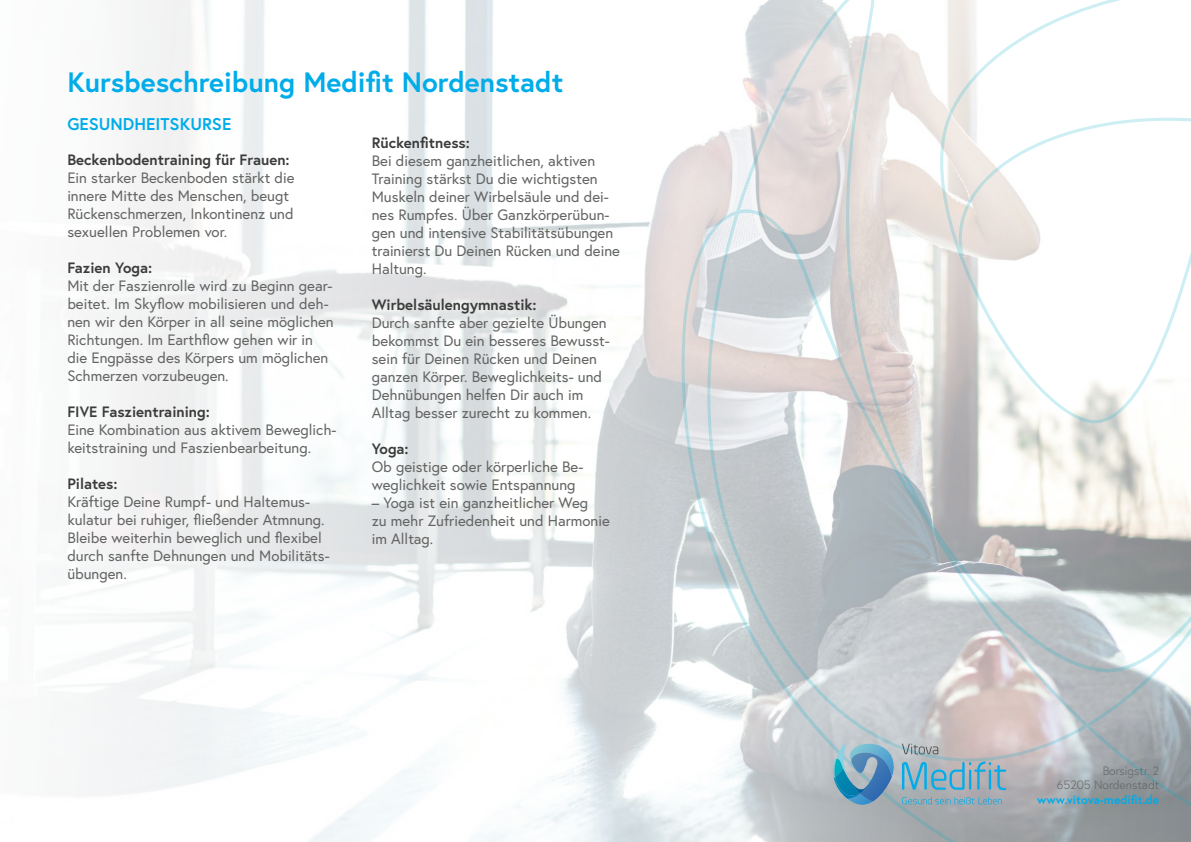
<style>
.page{position:relative;width:1191px;height:842px;background:#fff}
.page>*{position:absolute;margin:0;border:0;box-sizing:border-box;transform-origin:0 0}
.t1{font:700 28px "Europa";color:#00ace9}
.t2{font:700 17px "Europa";color:#00ace9}
.t3{font:15px/18px "Europa";color:#636362}
.t4{font:700 15px "Europa";color:#3b3b3a}
.t5{font:300 12px/14.4px "Europa";color:#636362;text-align:right}
.t6{font:700 12px "Europa";color:#00ace9}
</style>
<div class="page">
<img style="left:80px;top:0;width:601px;height:842px">
<svg style="left:681px;top:0;width:496px;height:842px"></svg>
<svg style="left:736px;top:0;width:206px;height:210px"></svg>
<svg style="left:958px;top:118px;width:233px;height:724px"></svg>
<svg style="left:698px;top:340px;width:493px;height:472px;background:#c3c6c9"></svg>
<svg style="left:715px;top:483px;width:4px;height:6px"></svg>
<svg style="left:735px;top:210px;width:456px;height:525px"></svg>
<svg style="left:832px;top:744px;width:63px;height:61px;background:#70a2be"></svg>
<svg style="left:902px;top:761px;width:104px;height:29px;background:#84b0c3"></svg>
<svg style="left:902px;top:797px;width:99px;height:7px"></svg>
<svg style="left:902px;top:743px;width:36px;height:11px"></svg>
<h1 class="t1" style="left:67px;top:63px;width:497px">Kursbeschreibung Medifit Nordenstadt</h1>
<p class="t2" style="left:67px;top:113px;width:165px">GESUNDHEITSKURSE</p>
<p class="t4" style="left:67px;top:150px;width:224px">Beckenbodentraining für Frauen:</p>
<p class="t3" style="left:67px;top:168px;width:229px">Ein starker Beckenboden stärkt die innere Mitte des Menschen, beugt<br>Rückenschmerzen, Inkontinenz und sexuellen Problemen vor.</p>
<p class="t4" style="left:67px;top:258px;width:86px">Fazien Yoga:</p>
<p class="t3" style="left:67px;top:276px;width:268px">Mit der Faszienrolle wird zu Beginn gear&shy;beitet. Im Skyflow mobilisieren und deh&shy;nen wir den Körper in all seine möglichen Richtungen. Im Earthflow gehen wir in die Engpässe des Körpers um möglichen Schmerzen vorzubeugen.</p>
<p class="t4" style="left:67px;top:402px;width:144px">FIVE Faszientraining:</p>
<p class="t3" style="left:67px;top:420px;width:271px">Eine Kombination aus aktivem Beweglich&shy;keitstraining und Faszienbearbeitung.</p>
<p class="t4" style="left:67px;top:474px;width:52px">Pilates:</p>
<p class="t3" style="left:67px;top:492px;width:264px">Kräftige Deine Rumpf- und Haltemus&shy;kulatur bei ruhiger, fließender Atmnung.<br>Bleibe weiterhin beweglich und flexibel durch sanfte Dehnungen und Mobilitäts&shy;übungen.</p>
<p class="t4" style="left:372px;top:133px;width:100px">Rückenfitness:</p>
<p class="t3" style="left:372px;top:152px;width:250px">Bei diesem ganzheitlichen, aktiven Training stärkst Du die wichtigsten Muskeln deiner Wirbelsäule und dei&shy;nes Rumpfes. Über Ganzkörperübun&shy;gen und intensive Stabilitätsübungen trainierst Du Deinen Rücken und deine Haltung.</p>
<p class="t4" style="left:372px;top:295px;width:166px">Wirbelsäulengymnastik:</p>
<p class="t3" style="left:372px;top:314px;width:239px">Durch sanfte aber gezielte Übungen bekommst Du ein besseres Bewusst&shy;sein für Deinen Rücken und Deinen ganzen Körper. Beweglichkeits- und Dehnübungen helfen Dir auch im Alltag besser zurecht zu kommen.</p>
<p class="t4" style="left:372px;top:439px;width:38px">Yoga:</p>
<p class="t3" style="left:372px;top:458px;width:213px">Ob geistige oder körperliche Be&shy;weglichkeit sowie Entspannung</p>
<p class="t3" style="left:372px;top:494px;width:240px">– Yoga ist ein ganzheitlicher Weg<br>zu mehr Zufriedenheit und Harmonie im Alltag.</p>
<p class="t5" style="left:1057px;top:763px;width:104px">Borsigstr. 2<br>65205 Nordenstadt</p>
<p class="t6" style="left:1037px;top:791px;width:124px">www.vitova-medifit.de</p>
</div>
